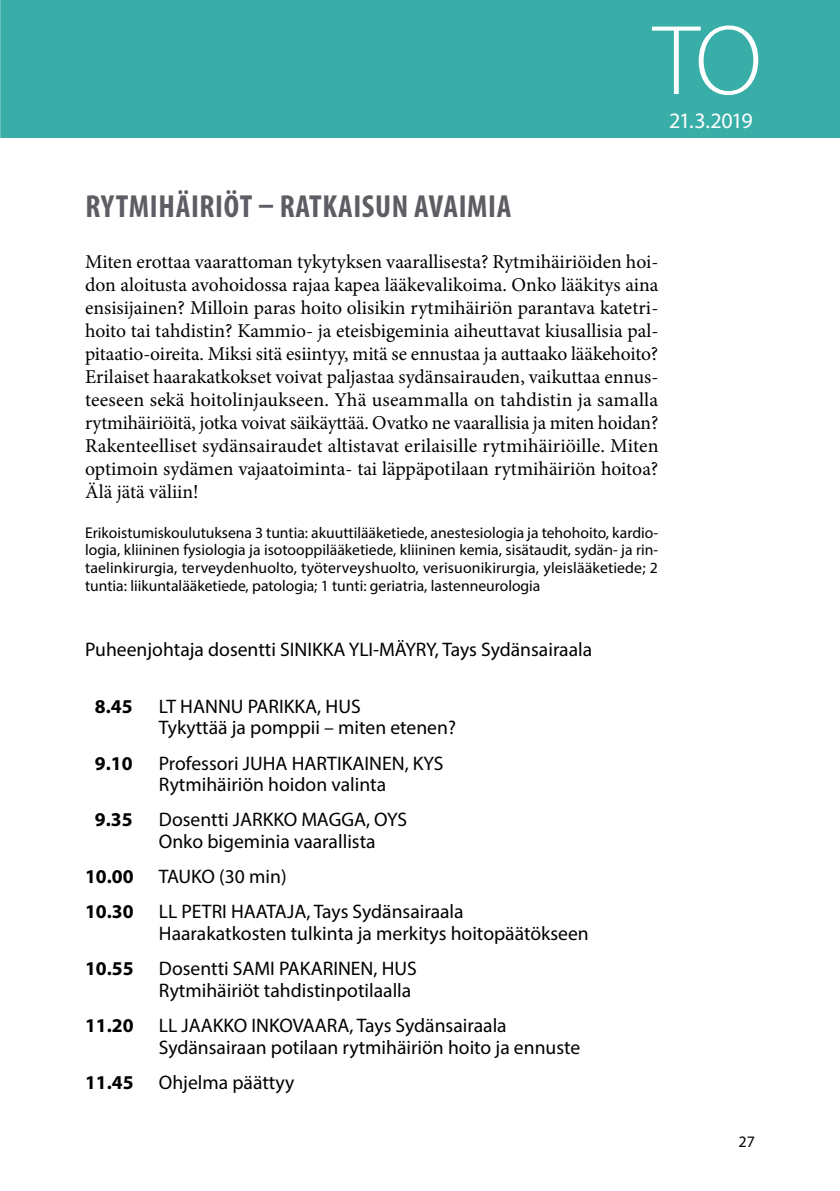
<style>
.page{position:relative;width:840px;height:1191px;background:#fff}
.page>*{position:absolute;margin:0;border:0;box-sizing:border-box;transform-origin:0 0}
.t1{font:300 100px "Myriad Pro";color:#fff}
.t2{font:700 condensed 32px "Myriad Pro";letter-spacing:.02em;color:#5f5d63}
.t3{font:22px "Myriad Pro";letter-spacing:-.05em;color:#fff}
.t4{font:19.6px/23px "Minion Pro";color:#000;text-align:justify}
.t5{font:19.6px/21.6px "Myriad Pro";color:#000}
.t6{font:700 19.6px "Myriad Pro";color:#000}
.t7{font:16px "Myriad Pro";color:#000}
.t8{font:15.6px/17.8px "Myriad Pro";color:#000;text-align:justify}
</style>
<div class="page">
<div style="left:0;top:0;width:839px;height:138px;background:#39aea8"></div>
<h1 class="t1" style="left:652px;top:0;width:110px">TO</h1>
<p class="t3" style="left:668px;top:107px;width:85px">21.3.2019</p>
<h2 class="t2" style="left:85px;top:186px;width:427px">RYTMIHÄIRIÖT – RATKAISUN AVAIMIA</h2>
<p class="t4" style="left:85px;top:250px;width:574px">Miten erottaa vaarattoman tykytyksen vaarallisesta? Rytmihäiriöiden hoi&shy;don aloitusta avohoidossa rajaa kapea lääkevalikoima. Onko lääkitys aina ensisijainen? Milloin paras hoito olisikin rytmihäiriön parantava katetri&shy;hoito tai tahdistin? Kammio- ja eteisbigeminia aiheuttavat kiusallisia pal&shy;pitaatio-oireita. Miksi sitä esiintyy, mitä se ennustaa ja auttaako lääkehoito?<br>Erilaiset haarakatkokset voivat paljastaa sydänsairauden, vaikuttaa ennus&shy;teeseen sekä hoitolinjaukseen. Yhä useammalla on tahdistin ja samalla rytmihäiriöitä, jotka voivat säikäyttää. Ovatko ne vaarallisia ja miten hoidan?<br>Rakenteelliset sydänsairaudet altistavat erilaisille rytmihäiriöille. Miten optimoin sydämen vajaatoiminta- tai läppäpotilaan rytmihäiriön hoitoa?<br>Älä jätä väliin!</p>
<p class="t8" style="left:85px;top:523px;width:574px">Erikoistumiskoulutuksena 3 tuntia: akuuttilääketiede, anestesiologia ja tehohoito, kardio&shy;logia, kliininen fysiologia ja isotooppilääketiede, kliininen kemia, sisätaudit, sydän- ja rin&shy;taelinkirurgia, terveydenhuolto, työterveyshuolto, verisuonikirurgia, yleislääketiede; 2 tuntia: liikuntalääketiede, patologia; 1 tunti: geriatria, lastenneurologia</p>
<p class="t5" style="left:85px;top:638px;width:508px">Puheenjohtaja dosentti SINIKKA YLI-MÄYRY, Tays Sydänsairaala</p>
<p class="t6" style="left:95px;top:693px;width:39px">8.45</p>
<p class="t5" style="left:159px;top:695px;width:298px">LT HANNU PARIKKA, HUS<br>Tykyttää ja pomppii – miten etenen?</p>
<p class="t6" style="left:95px;top:750px;width:39px">9.10</p>
<p class="t5" style="left:159px;top:752px;width:286px">Professori JUHA HARTIKAINEN, KYS<br>Rytmihäiriön hoidon valinta</p>
<p class="t6" style="left:95px;top:807px;width:39px">9.35</p>
<p class="t5" style="left:159px;top:808px;width:250px">Dosentti JARKKO MAGGA, OYS<br>Onko bigeminia vaarallista</p>
<p class="t6" style="left:85px;top:863px;width:50px">10.00</p>
<p class="t5" style="left:159px;top:865px;width:129px">TAUKO (30 min)</p>
<p class="t6" style="left:85px;top:899px;width:50px">10.30</p>
<p class="t5" style="left:159px;top:900px;width:431px">LL PETRI HAATAJA, Tays Sydänsairaala<br>Haarakatkosten tulkinta ja merkitys hoitopäätökseen</p>
<p class="t6" style="left:85px;top:955px;width:50px">10.55</p>
<p class="t5" style="left:159px;top:957px;width:259px">Dosentti SAMI PAKARINEN, HUS<br>Rytmihäiriöt tahdistinpotilaalla</p>
<p class="t6" style="left:85px;top:1012px;width:50px">11.20</p>
<p class="t5" style="left:159px;top:1014px;width:423px">LL JAAKKO INKOVAARA, Tays Sydänsairaala<br>Sydänsairaan potilaan rytmihäiriön hoito ja ennuste</p>
<p class="t6" style="left:85px;top:1069px;width:50px">11.45</p>
<p class="t5" style="left:159px;top:1071px;width:137px">Ohjelma päättyy</p>
<p class="t7" style="left:738px;top:1132px;width:18px">27</p>
</div>
